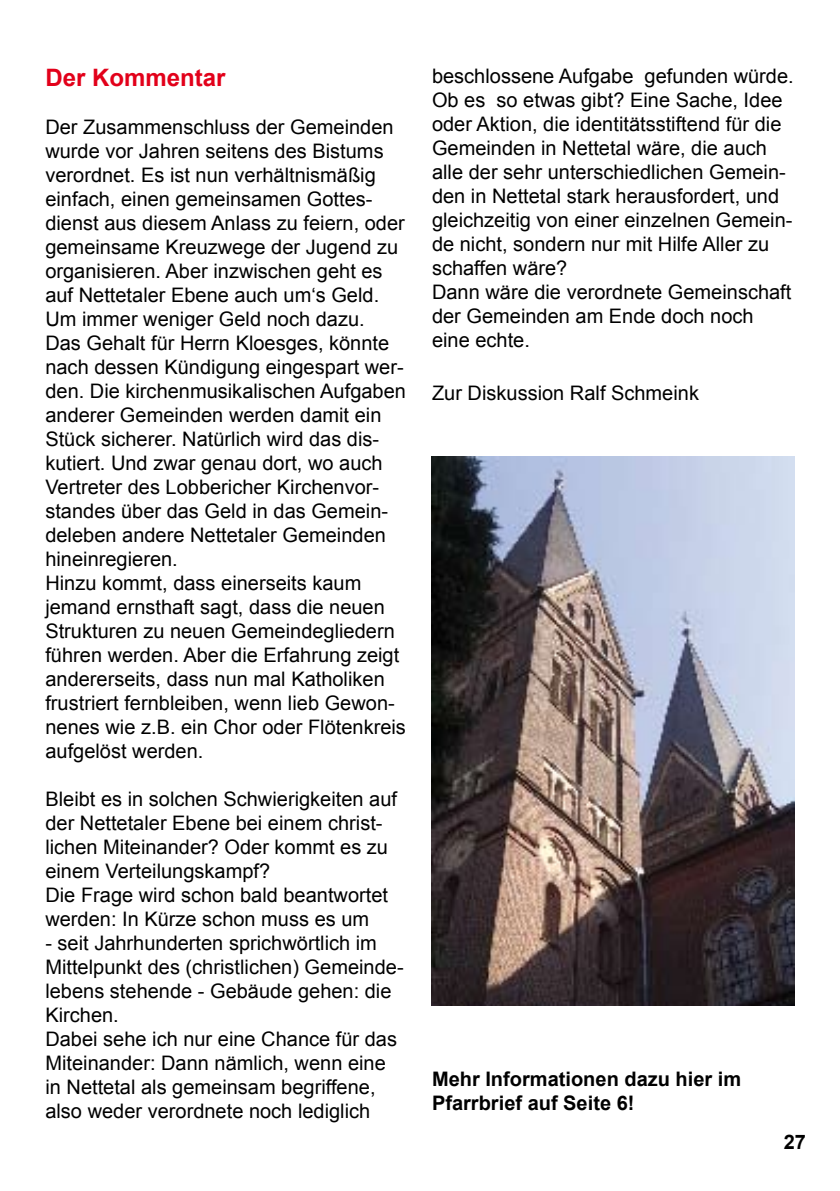
<style>
.page{position:relative;width:840px;height:1191px;background:#fff}
.page>*{position:absolute;margin:0;border:0;box-sizing:border-box;transform-origin:0 0}
.t1{font:700 24px "Arial";color:#e2001a}
.t2{font:20px/24px "Arial";color:#000}
.t3{font:700 20px/24px "Arial";color:#000}
</style>
<div class="page">
<img style="left:431px;top:456px;width:363px;height:549px">
<p class="t1" style="left:45px;top:61px;width:182px">Der Kommentar</p>
<p class="t2" style="left:45px;top:115px;width:362px">Der Zusammenschluss der Gemeinden wurde vor Jahren seitens des Bistums verordnet. Es ist nun verhältnismäßig einfach, einen gemeinsamen Gottes&shy;dienst aus diesem Anlass zu feiern, oder gemeinsame Kreuzwege der Jugend zu organisieren. Aber inzwischen geht es auf Nettetaler Ebene auch um‘s Geld.<br>Um immer weniger Geld noch dazu.<br>Das Gehalt für Herrn Kloesges, könnte nach dessen Kündigung eingespart wer&shy;den. Die kirchenmusikalischen Aufgaben anderer Gemeinden werden damit ein Stück sicherer. Natürlich wird das dis&shy;kutiert. Und zwar genau dort, wo auch Vertreter des Lobbericher Kirchenvor&shy;standes über das Geld in das Gemein&shy;deleben andere Nettetaler Gemeinden hineinregieren.<br>Hinzu kommt, dass einerseits kaum jemand ernsthaft sagt, dass die neuen Strukturen zu neuen Gemeindegliedern führen werden. Aber die Erfahrung zeigt andererseits, dass nun mal Katholiken frustriert fernbleiben, wenn lieb Gewon&shy;nenes wie z.B. ein Chor oder Flötenkreis aufgelöst werden.</p>
<p class="t2" style="left:45px;top:787px;width:353px">Bleibt es in solchen Schwierigkeiten auf der Nettetaler Ebene bei einem christ&shy;lichen Miteinander? Oder kommt es zu einem Verteilungskampf?<br>Die Frage wird schon bald beantwortet werden: In Kürze schon muss es um</p>
<p class="t2" style="left:45px;top:931px;width:359px">- seit Jahrhunderten sprichwörtlich im Mittelpunkt des (christlichen) Gemeinde&shy;lebens stehende - Gebäude gehen: die Kirchen.<br>Dabei sehe ich nur eine Chance für das Miteinander: Dann nämlich, wenn eine in Nettetal als gemeinsam begriffene, also weder verordnete noch lediglich</p>
<p class="t2" style="left:432px;top:64px;width:363px">beschlossene Aufgabe gefunden würde.<br>Ob es so etwas gibt? Eine Sache, Idee oder Aktion, die identitätsstiftend für die Gemeinden in Nettetal wäre, die auch alle der sehr unterschiedlichen Gemein&shy;den in Nettetal stark herausfordert, und gleichzeitig von einer einzelnen Gemein&shy;de nicht, sondern nur mit Hilfe Aller zu schaffen wäre?<br>Dann wäre die verordnete Gemeinschaft der Gemeinden am Ende doch noch eine echte.</p>
<p class="t2" style="left:432px;top:381px;width:268px">Zur Diskussion Ralf Schmeink</p>
<p class="t3" style="left:432px;top:1067px;width:310px">Mehr Informationen dazu hier im<br>Pfarrbrief auf Seite 6!</p>
<p class="t3" style="left:783px;top:1130px;width:24px">27</p>
</div>
